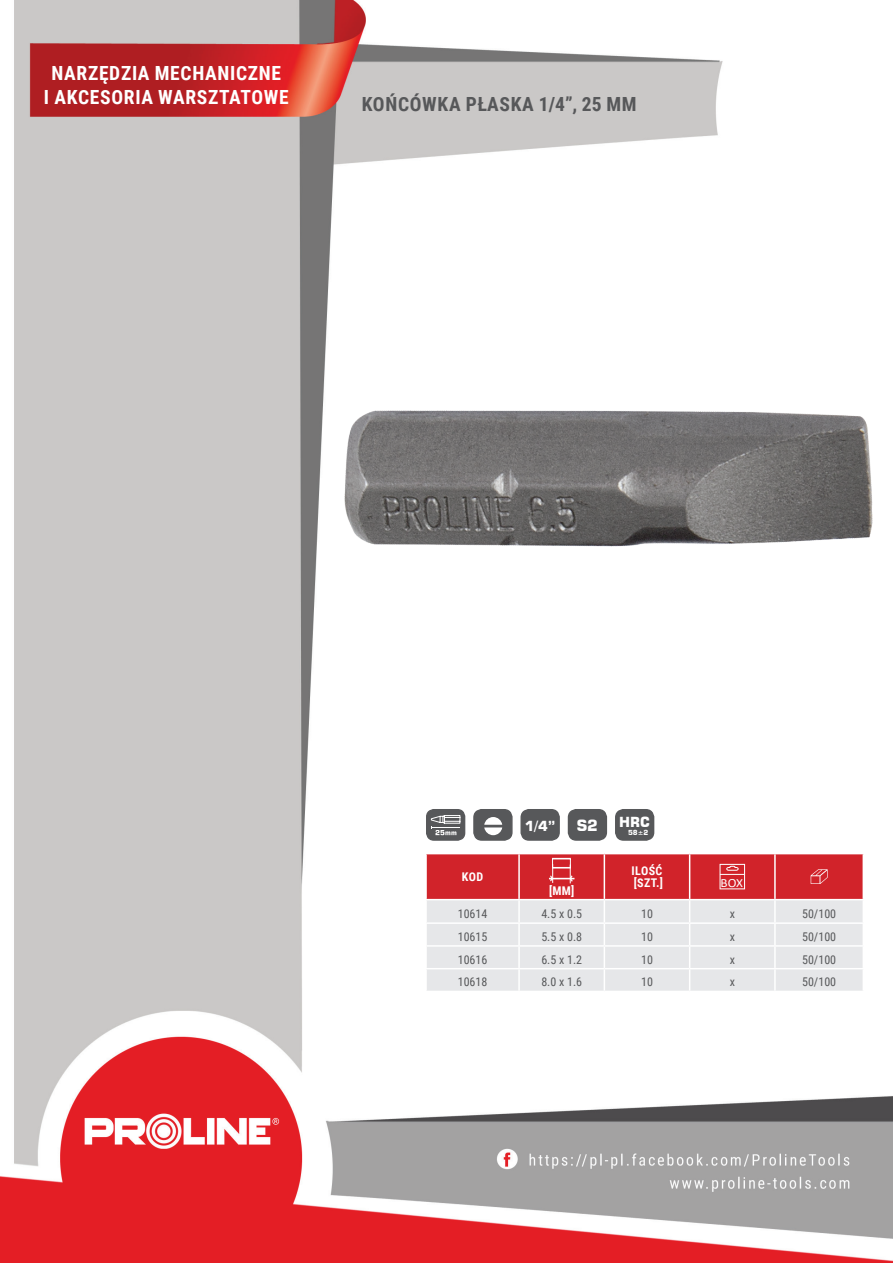
<style>
.page{position:relative;width:893px;height:1263px;background:#fff}
.page>*{position:absolute;margin:0;border:0;box-sizing:border-box;transform-origin:0 0}
.t1{font:700 19.5px/23.4px "Roboto Condensed";letter-spacing:.035em;color:#fff;text-align:center}
.t2{font:700 19.5px "Roboto Condensed";letter-spacing:.035em;color:#57585a}
.t3{font:700 15.3px "Square 721 BT";color:#fff}
.t4{font:700 13.8px "Square 721 BT";color:#fff}
.t5{font:12.6px "Calibri";color:#fff;scale:1.05 1}
.t6{font:12px "Roboto Condensed";color:#57585a}
.t7{font:700 12px/12px "Roboto Condensed";letter-spacing:.035em;color:#fff}
.t8{font:700 6.9px "Square 721 BT";color:#fff}
</style>
<div class="page">
<img style="left:0;top:0;width:893px;height:1263px">
<img style="left:345px;top:410px;width:527px;height:137px">
<hr style="left:425px;top:854px;width:2px;height:45px;background:#fff">
<hr style="left:425px;top:900px;width:2px;height:22px;background:#fff">
<hr style="left:425px;top:924px;width:2px;height:21px;background:#fff">
<hr style="left:425px;top:947px;width:2px;height:21px;background:#fff">
<hr style="left:425px;top:969px;width:2px;height:22px;background:#fff">
<hr style="left:862px;top:854px;width:2px;height:45px;background:#fff">
<hr style="left:862px;top:900px;width:2px;height:22px;background:#fff">
<hr style="left:862px;top:924px;width:2px;height:21px;background:#fff">
<hr style="left:862px;top:947px;width:2px;height:21px;background:#fff">
<hr style="left:862px;top:969px;width:2px;height:22px;background:#fff">
<hr style="left:775px;top:853px;width:89px;height:1px;background:#fff">
<hr style="left:425px;top:853px;width:94px;height:1px;background:#fff">
<hr style="left:425px;top:899px;width:94px;height:1px;background:#fff">
<hr style="left:775px;top:899px;width:89px;height:1px;background:#fff">
<hr style="left:425px;top:922px;width:94px;height:2px;background:#fff">
<hr style="left:775px;top:922px;width:89px;height:2px;background:#fff">
<hr style="left:425px;top:945px;width:94px;height:2px;background:#fff">
<hr style="left:775px;top:945px;width:89px;height:2px;background:#fff">
<hr style="left:425px;top:968px;width:94px;height:1px;background:#fff">
<hr style="left:775px;top:968px;width:89px;height:1px;background:#fff">
<hr style="left:425px;top:991px;width:94px;height:1px;background:#fff">
<hr style="left:519px;top:991px;width:85px;height:1px;background:#fff">
<hr style="left:604px;top:991px;width:86px;height:1px;background:#fff">
<hr style="left:690px;top:991px;width:85px;height:1px;background:#fff">
<hr style="left:775px;top:991px;width:89px;height:1px;background:#fff">
<svg style="left:426px;top:853px;width:437px;height:138px;background:#e1abaf"></svg>
<div style="left:427px;top:810px;width:38px;height:30px;background:#57585a;border-radius:7px"></div>
<div style="left:426px;top:809px;width:39px;height:32px;border:1px solid #57585a;border-radius:7px"></div>
<svg style="left:431px;top:815px;width:30px;height:20px"></svg>
<div style="left:474px;top:810px;width:38px;height:30px;background:#57585a;border-radius:8px"></div>
<div style="left:473px;top:809px;width:40px;height:32px;border:1px solid #57585a;border-radius:8px"></div>
<svg style="left:484px;top:817px;width:18px;height:18px"></svg>
<div style="left:521px;top:810px;width:38px;height:30px;background:#57585a;border-radius:8px"></div>
<div style="left:520px;top:809px;width:40px;height:32px;border:1px solid #57585a;border-radius:8px"></div>
<div style="left:568px;top:810px;width:38px;height:30px;background:#57585a;border-radius:8px"></div>
<div style="left:568px;top:809px;width:39px;height:32px;border:1px solid #57585a;border-radius:8px"></div>
<div style="left:616px;top:810px;width:38px;height:30px;background:#57585a;border-radius:8px"></div>
<div style="left:615px;top:809px;width:39px;height:32px;border:1px solid #57585a;border-radius:8px"></div>
<h1 class="t1" style="left:44px;top:61px;width:246px">NARZĘDZIA MECHANICZNE<br>I AKCESORIA WARSZTATOWE</h1>
<h1 class="t2" style="left:362px;top:91px;width:276px">KOŃCÓWKA PŁASKA 1/4”, 25 MM</h1>
<p class="t7" style="left:462px;top:870px;width:23px">KOD</p>
<p class="t4" style="left:525px;top:817px;width:33px">1/4”</p>
<p class="t3" style="left:577px;top:816px;width:23px">S2</p>
<p class="t4" style="left:619px;top:814px;width:32px">HRC</p>
<p class="t8" style="left:628px;top:829px;width:22px">58±2</p>
<p class="t7" style="left:549px;top:885px;width:27px">[MM]</p>
<p class="t7" style="left:632px;top:864px;width:33px">ILOŚĆ [SZT.]</p>
<p class="t5" style="left:721px;top:874px;width:23px">BOX</p>
<p class="t6" style="left:458px;top:905px;width:31px">10614</p>
<p class="t6" style="left:541px;top:905px;width:42px">4.5 x 0.5</p>
<p class="t6" style="left:641px;top:905px;width:13px">10</p>
<p class="t6" style="left:730px;top:905px;width:7px">x</p>
<p class="t6" style="left:802px;top:905px;width:36px">50/100</p>
<p class="t6" style="left:458px;top:928px;width:31px">10615</p>
<p class="t6" style="left:541px;top:928px;width:42px">5.5 x 0.8</p>
<p class="t6" style="left:641px;top:928px;width:13px">10</p>
<p class="t6" style="left:730px;top:928px;width:7px">x</p>
<p class="t6" style="left:802px;top:928px;width:36px">50/100</p>
<p class="t6" style="left:458px;top:951px;width:31px">10616</p>
<p class="t6" style="left:541px;top:951px;width:42px">6.5 x 1.2</p>
<p class="t6" style="left:641px;top:951px;width:13px">10</p>
<p class="t6" style="left:730px;top:951px;width:7px">x</p>
<p class="t6" style="left:802px;top:951px;width:36px">50/100</p>
<p class="t6" style="left:458px;top:974px;width:31px">10618</p>
<p class="t6" style="left:541px;top:974px;width:42px">8.0 x 1.6</p>
<p class="t6" style="left:641px;top:974px;width:13px">10</p>
<p class="t6" style="left:730px;top:974px;width:7px">x</p>
<p class="t6" style="left:802px;top:974px;width:36px">50/100</p>
</div>
